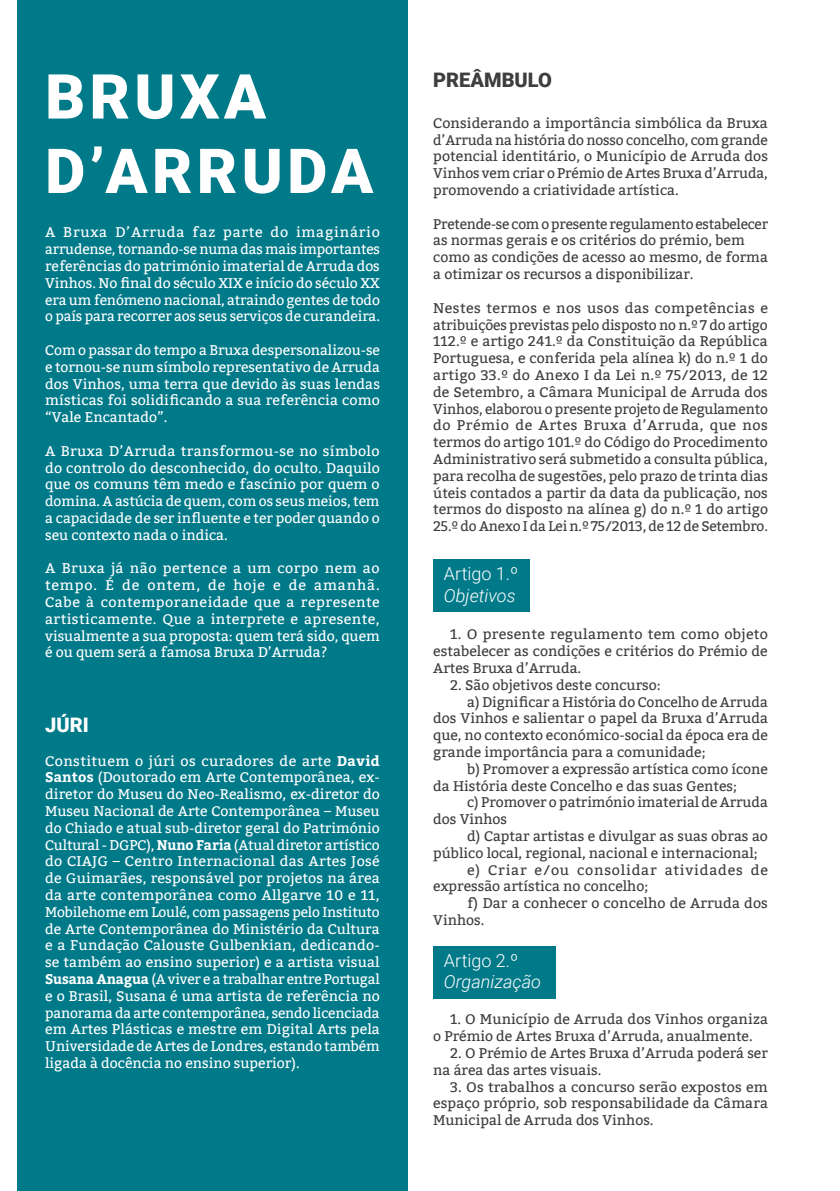
<style>
.page{position:relative;width:840px;height:1191px;background:#fff}
.page>*{position:absolute;margin:0;border:0;box-sizing:border-box;transform-origin:0 0}
.t1{font:900 62px/74.4px "Roboto";letter-spacing:.07em;color:#fff}
.Estilo_de_parágrafo{font:900 20px "Roboto";color:#3e3e3f}
.Estilo_de_parágrafo-2{font:900 20px "Roboto";color:#fff}
.t2{font:italic 300 18px "Roboto";color:#fff}
.t3{font:300 18px "Roboto";color:#fff}
.Estilo_de_parágrafo-3{font:14px/16.8px "Bitter";color:#3e3e3f}
.Estilo_de_parágrafo-4{font:14px/16.8px "Bitter";color:#fff;text-align:justify}
.Estilo_de_parágrafo-5{font:14px/16.8px "Bitter";letter-spacing:.025em;color:#3e3e3f}
.s1{font-weight:700}
</style>
<div class="page">
<div style="left:17px;top:0;width:391px;height:1191px;background:#007989"></div>
<div style="left:433px;top:559px;width:96px;height:53px;background:#007989"></div>
<div style="left:433px;top:946px;width:122px;height:52px;background:#007989"></div>
<p class="t1" style="left:45px;top:57px;width:329px">BRUXA<br>D’ARRUDA</p>
<p class="Estilo_de_parágrafo-4" style="left:45px;top:224px;width:336px">A Bruxa D’Arruda faz parte do imaginário arrudense, tornando-se numa das mais importantes referências do património imaterial de Arruda dos Vinhos. No final do século XIX e início do século XX era um fenómeno nacional, atraindo gentes de todo o país para recorrer aos seus serviços de curandeira.</p>
<p class="Estilo_de_parágrafo-4" style="left:45px;top:342px;width:336px">Com o passar do tempo a Bruxa despersonalizou-se e tornou-se num símbolo representativo de Arruda dos Vinhos, uma terra que devido às suas lendas místicas foi solidificando a sua referência como “Vale Encantado”.</p>
<p class="Estilo_de_parágrafo-4" style="left:45px;top:443px;width:336px">A Bruxa D’Arruda transformou-se no símbolo do controlo do desconhecido, do oculto. Daquilo que os comuns têm medo e fascínio por quem o domina. A astúcia de quem, com os seus meios, tem a capacidade de ser influente e ter poder quando o seu contexto nada o indica.</p>
<p class="Estilo_de_parágrafo-4" style="left:45px;top:560px;width:336px">A Bruxa já não pertence a um corpo nem ao tempo. É de ontem, de hoje e de amanhã.<br>Cabe à contemporaneidade que a represente artisticamente. Que a interprete e apresente, visualmente a sua proposta: quem terá sido, quem é ou quem será a famosa Bruxa D’Arruda?</p>
<p class="Estilo_de_parágrafo-2" style="left:45px;top:710px;width:45px">JÚRI</p>
<p class="Estilo_de_parágrafo-4" style="left:45px;top:752px;width:336px">Constituem o júri os curadores de arte <span class="s1">David Santos</span> (Doutorado em Arte Contemporânea, ex&shy;diretor do Museu do Neo-Realismo, ex-diretor do Museu Nacional de Arte Contemporânea – Museu do Chiado e atual sub-diretor geral do Património Cultural - DGPC), <span class="s1">Nuno Faria</span> (Atual diretor artístico do CIAJG – Centro Internacional das Artes José de Guimarães, responsável por projetos na área da arte contemporânea como Allgarve 10 e 11, Mobilehome em Loulé, com passagens pelo Instituto de Arte Contemporânea do Ministério da Cultura e a Fundação Calouste Gulbenkian, dedicando&shy;se também ao ensino superior) e a artista visual <span class="s1">Susana Anagua</span> (A viver e a trabalhar entre Portugal e o Brasil, Susana é uma artista de referência no panorama da arte contemporânea, sendo licenciada em Artes Plásticas e mestre em Digital Arts pela Universidade de Artes de Londres, estando também ligada à docência no ensino superior).</p>
<p class="Estilo_de_parágrafo" style="left:433px;top:66px;width:120px">PREÂMBULO</p>
<p class="Estilo_de_parágrafo-3" style="left:433px;top:115px;width:336px">Considerando a importância simbólica da Bruxa d’Arruda na história do nosso concelho, com grande</p>
<p class="Estilo_de_parágrafo-3" style="left:433px;top:148px;width:336px">potencial identitário, o Município de Arruda dos<br>Vinhos vem criar o Prémio de Artes Bruxa d’Arruda,</p>
<p class="Estilo_de_parágrafo-3" style="left:433px;top:182px;width:247px">promovendo a criatividade artística.</p>
<p class="Estilo_de_parágrafo-3" style="left:433px;top:216px;width:336px">Pretende-se com o presente regulamento estabelecer as normas gerais e os critérios do prémio, bem</p>
<p class="Estilo_de_parágrafo-3" style="left:433px;top:249px;width:336px">como as condições de acesso ao mesmo, de forma a otimizar os recursos a disponibilizar.</p>
<p class="Estilo_de_parágrafo-3" style="left:433px;top:300px;width:336px;text-align:justify">Nestes termos e nos usos das competências e atribuições previstas pelo disposto no n.º 7 do artigo 112.º e artigo 241.º da Constituição da República Portuguesa, e conferida pela alínea k) do n.º 1 do artigo 33.º do Anexo I da Lei n.º 75/2013, de 12 de Setembro, a Câmara Municipal de Arruda dos Vinhos, elaborou o presente projeto de Regulamento do Prémio de Artes Bruxa d’Arruda, que nos termos do artigo 101.º do Código do Procedimento Administrativo será submetido a consulta pública, para recolha de sugestões, pelo prazo de trinta dias úteis contados a partir da data da publicação, nos termos do disposto na alínea g) do n.º 1 do artigo 25.º do Anexo I da Lei n.º 75/2013, de 12 de Setembro.</p>
<p class="t3" style="left:443px;top:561px;width:76px">Artigo 1.º</p>
<p class="t2" style="left:443px;top:583px;width:73px">Objetivos</p>
<p class="Estilo_de_parágrafo-3" style="left:433px;top:626px;width:336px;text-align:justify;text-indent:17px">1. O presente regulamento tem como objeto estabelecer as condições e critérios do Prémio de Artes Bruxa d’Arruda.</p>
<p class="Estilo_de_parágrafo-3" style="left:450px;top:676px;width:212px">2. São objetivos deste concurso:</p>
<p class="Estilo_de_parágrafo-3" style="left:433px;top:693px;width:336px;text-align:justify;text-indent:34px">a) Dignificar a História do Concelho de Arruda dos Vinhos e salientar o papel da Bruxa d’Arruda que, no contexto económico-social da época era de grande importância para a comunidade;</p>
<p class="Estilo_de_parágrafo-3" style="left:433px;top:760px;width:336px;text-indent:34px">b) Promover a expressão artística como ícone da História deste Concelho e das suas Gentes;</p>
<p class="Estilo_de_parágrafo-3" style="left:433px;top:794px;width:336px;text-indent:34px">c) Promover o património imaterial de Arruda dos Vinhos</p>
<p class="Estilo_de_parágrafo-3" style="left:433px;top:828px;width:336px;text-indent:34px">d) Captar artistas e divulgar as suas obras ao público local, regional, nacional e internacional;</p>
<p class="Estilo_de_parágrafo-5" style="left:433px;top:861px;width:336px;text-indent:34px">e) Criar e/ou consolidar atividades de expressão artística no concelho;</p>
<p class="Estilo_de_parágrafo-3" style="left:433px;top:895px;width:336px;text-indent:34px">f) Dar a conhecer o concelho de Arruda dos<br>Vinhos.</p>
<p class="t3" style="left:443px;top:948px;width:76px">Artigo 2.º</p>
<p class="t2" style="left:443px;top:969px;width:98px">Organização</p>
<p class="Estilo_de_parágrafo-3" style="left:433px;top:1011px;width:336px;text-indent:17px">1. O Município de Arruda dos Vinhos organiza o Prémio de Artes Bruxa d’Arruda, anualmente.</p>
<p class="Estilo_de_parágrafo-3" style="left:433px;top:1044px;width:336px;text-indent:17px">2. O Prémio de Artes Bruxa d’Arruda poderá ser na área das artes visuais.</p>
<p class="Estilo_de_parágrafo-3" style="left:433px;top:1078px;width:336px;text-align:justify;text-indent:17px">3. Os trabalhos a concurso serão expostos em espaço próprio, sob responsabilidade da Câmara Municipal de Arruda dos Vinhos.</p>
</div>
